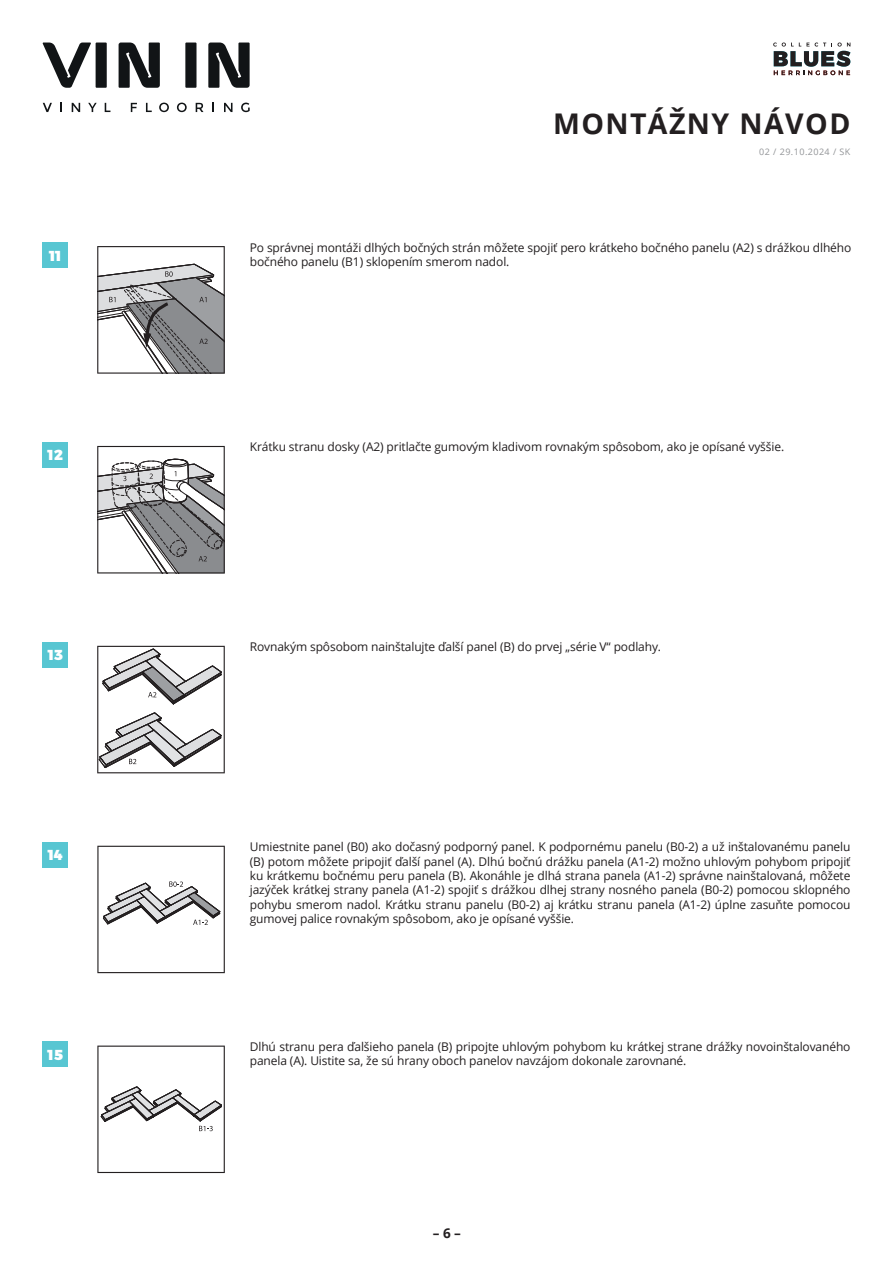
<style>
.page{position:relative;width:893px;height:1263px;background:#fff}
.page>*{position:absolute;margin:0;border:0;box-sizing:border-box;transform-origin:0 0}
.t1{font:700 28.5px "Open Sans";letter-spacing:.05em;color:#231f20}
.t2{font:900 14.4px "Montserrat";color:#fff}
.t3{font:700 13.5px "Open Sans";color:#231f20}
.t4{font:12px/14.4px "Open Sans";letter-spacing:-.01em;color:#231f20}
.t5{font:9px "Open Sans";letter-spacing:.05em;color:#939598}
</style>
<div class="page">
<div style="left:96px;top:43px;width:11px;height:45px;background:#111416"></div>
<svg style="left:119px;top:43px;width:41px;height:45px"></svg>
<div style="left:185px;top:43px;width:12px;height:45px;background:#111416"></div>
<svg style="left:208px;top:43px;width:42px;height:45px"></svg>
<svg style="left:43px;top:43px;width:48px;height:45px"></svg>
<svg style="left:43px;top:103px;width:9px;height:9px"></svg>
<svg style="left:60px;top:103px;width:2px;height:9px"></svg>
<svg style="left:72px;top:103px;width:8px;height:9px"></svg>
<svg style="left:88px;top:103px;width:9px;height:9px"></svg>
<svg style="left:105px;top:103px;width:5px;height:9px"></svg>
<svg style="left:131px;top:103px;width:6px;height:9px"></svg>
<svg style="left:146px;top:103px;width:6px;height:9px"></svg>
<svg style="left:159px;top:103px;width:10px;height:9px"></svg>
<svg style="left:177px;top:103px;width:10px;height:9px"></svg>
<svg style="left:196px;top:103px;width:7px;height:9px"></svg>
<svg style="left:212px;top:103px;width:2px;height:9px"></svg>
<svg style="left:224px;top:103px;width:8px;height:9px"></svg>
<svg style="left:241px;top:103px;width:9px;height:9px"></svg>
<svg style="left:773px;top:43px;width:77px;height:32px"></svg>
<svg style="left:97px;top:246px;width:128px;height:128px"></svg>
<svg style="left:97px;top:446px;width:128px;height:127px"></svg>
<svg style="left:97px;top:646px;width:128px;height:127px"></svg>
<svg style="left:97px;top:846px;width:128px;height:127px"></svg>
<svg style="left:97px;top:1045px;width:128px;height:128px"></svg>
<div style="left:43px;top:242px;width:25px;height:25px;background:#58c6d2"></div>
<div style="left:43px;top:642px;width:25px;height:25px;background:#58c6d2"></div>
<div style="left:43px;top:442px;width:25px;height:25px;background:#58c6d2"></div>
<div style="left:43px;top:842px;width:25px;height:25px;background:#58c6d2"></div>
<div style="left:43px;top:1042px;width:25px;height:25px;background:#58c6d2"></div>
<p class="t2" style="left:49px;top:244px;width:14px">11</p>
<p class="t2" style="left:48px;top:443px;width:17px">12</p>
<p class="t2" style="left:48px;top:643px;width:16px">13</p>
<p class="t2" style="left:48px;top:843px;width:16px">14</p>
<p class="t2" style="left:48px;top:1043px;width:17px">15</p>
<h1 class="t1" style="left:553px;top:103px;width:299px">MONTÁŽNY NÁVOD</h1>
<p class="t5" style="left:759px;top:146px;width:93px">02 / 29.10.2024 / SK</p>
<p class="t4" style="left:250px;top:240px;width:603px">Po správnej montáži dlhých bočných strán môžete spojiť pero krátkeho bočného panelu (A2) s drážkou dlhého bočného panelu (B1) sklopením smerom nadol.</p>
<p class="t4" style="left:250px;top:440px;width:536px">Krátku stranu dosky (A2) pritlačte gumovým kladivom rovnakým spôsobom, ako je opísané vyššie.</p>
<p class="t4" style="left:250px;top:639px;width:413px">Rovnakým spôsobom nainštalujte ďalší panel (B) do prvej „série V“ podlahy.</p>
<p class="t4" style="left:250px;top:839px;width:602px;text-align:justify">Umiestnite panel (B0) ako dočasný podporný panel. K podpornému panelu (B0-2) a už inštalovanému panelu (B) potom môžete pripojiť ďalší panel (A). Dlhú bočnú drážku panela (A1-2) možno uhlovým pohybom pripojiť ku krátkemu bočnému peru panela (B). Akonáhle je dlhá strana panela (A1-2) správne nainštalovaná, môžete jazýček krátkej strany panela (A1-2) spojiť s drážkou dlhej strany nosného panela (B0-2) pomocou sklopného pohybu smerom nadol. Krátku stranu panelu (B0-2) aj krátku stranu panela (A1-2) úplne zasuňte pomocou gumovej palice rovnakým spôsobom, ako je opísané vyššie.</p>
<p class="t4" style="left:250px;top:1039px;width:602px">Dlhú stranu pera ďalšieho panela (B) pripojte uhlovým pohybom ku krátkej strane drážky novoinštalovaného panela (A). Uistite sa, že sú hrany oboch panelov navzájom dokonale zarovnané.</p>
<p class="t3" style="left:433px;top:1224px;width:30px">– 6 –</p>
</div>
